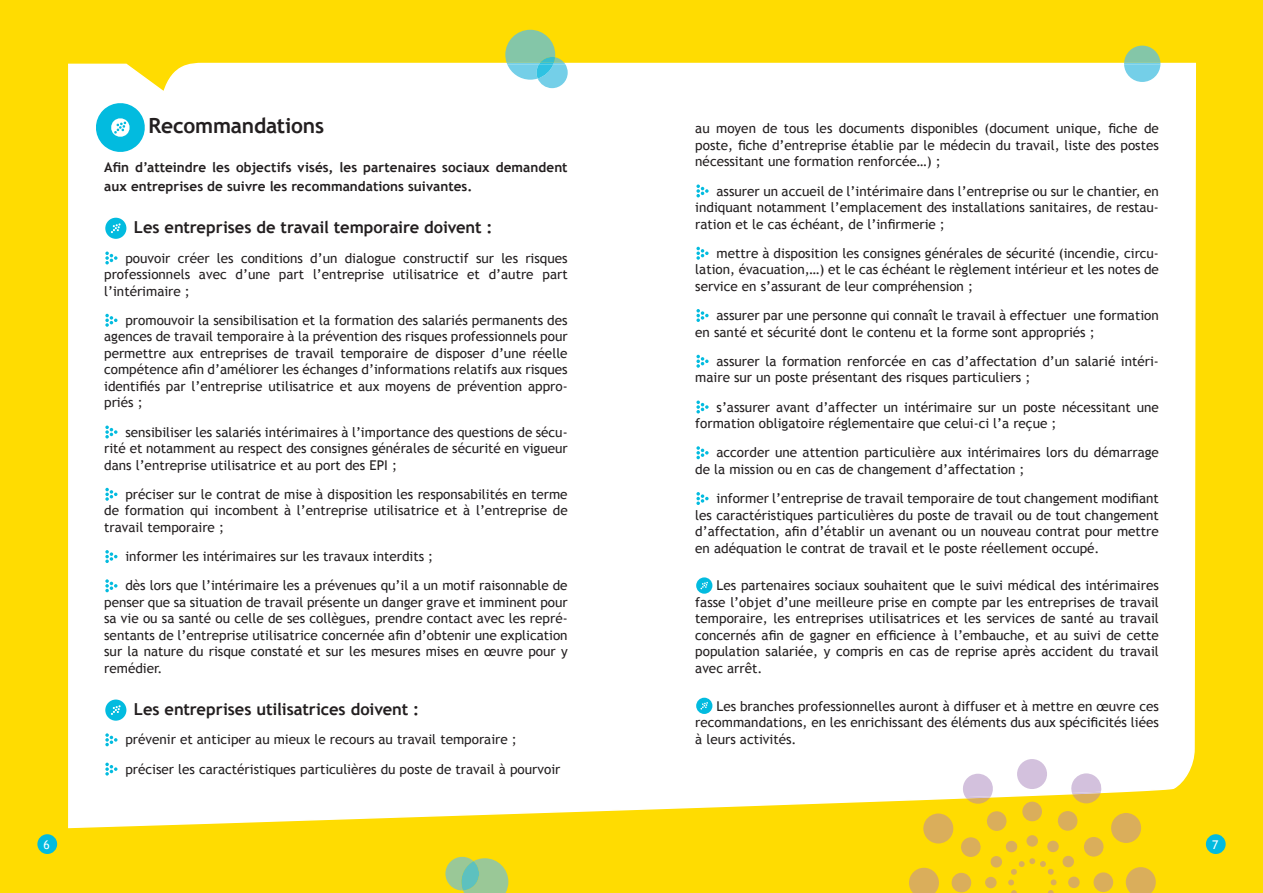
<style>
.page{position:relative;width:1263px;height:893px;background:#fff}
.page>*{position:absolute;margin:0;border:0;box-sizing:border-box;transform-origin:0 0}
.t1{font:700 21px "Trebuchet MS";letter-spacing:-.01em;color:#231f20}
.t2{font:700 16.5px "Trebuchet MS";letter-spacing:-.005em;color:#231f20}
.t3{font:13.5px/16.5px "Trebuchet MS";color:#231f20;text-align:justify}
.t4{font:700 13.5px/19.5px "Trebuchet MS";letter-spacing:.005em;color:#231f20}
.t5{font:12px "Trebuchet MS";color:#fff}
</style>
<div class="page">
<div style="left:0;top:0;width:631px;height:893px;background:#ffdc01"></div>
<div style="left:68px;top:63px;width:563px;height:765px;background:#fff"></div>
<svg style="left:96px;top:103px;width:49px;height:49px;background:#51d0e8"></svg>
<div style="left:105px;top:218px;width:21px;height:21px;background:#02bbdf;border-radius:50%"></div>
<svg style="left:111px;top:223px;width:10px;height:10px"></svg>
<svg style="left:105px;top:252px;width:12px;height:12px"></svg>
<svg style="left:105px;top:314px;width:12px;height:13px"></svg>
<svg style="left:105px;top:426px;width:12px;height:12px"></svg>
<svg style="left:105px;top:488px;width:12px;height:13px"></svg>
<svg style="left:105px;top:550px;width:12px;height:13px"></svg>
<svg style="left:105px;top:579px;width:12px;height:13px"></svg>
<div style="left:105px;top:699px;width:21px;height:22px;background:#02bbdf;border-radius:50%"></div>
<svg style="left:111px;top:705px;width:10px;height:10px"></svg>
<svg style="left:105px;top:733px;width:12px;height:13px"></svg>
<svg style="left:105px;top:763px;width:12px;height:13px"></svg>
<svg style="left:505px;top:30px;width:63px;height:58px"></svg>
<div style="left:37px;top:834px;width:20px;height:20px;background:#02bbdf;border-radius:50%"></div>
<svg style="left:445px;top:857px;width:63px;height:36px;background:#a1ca83"></svg>
<div style="left:631px;top:0;width:632px;height:893px;background:#ffdc01"></div>
<div style="left:631px;top:63px;width:565px;height:748px;background:#fff"></div>
<svg style="left:696px;top:184px;width:13px;height:13px"></svg>
<svg style="left:696px;top:247px;width:13px;height:13px"></svg>
<svg style="left:696px;top:309px;width:13px;height:13px"></svg>
<svg style="left:696px;top:355px;width:13px;height:13px"></svg>
<svg style="left:696px;top:401px;width:13px;height:12px"></svg>
<svg style="left:696px;top:446px;width:13px;height:13px"></svg>
<svg style="left:696px;top:492px;width:13px;height:13px"></svg>
<svg style="left:696px;top:577px;width:16px;height:17px"></svg>
<svg style="left:700px;top:582px;width:8px;height:7px"></svg>
<div style="left:696px;top:698px;width:16px;height:16px;background:#02bbdf;border-radius:50%"></div>
<svg style="left:700px;top:702px;width:8px;height:8px"></svg>
<div style="left:1206px;top:834px;width:20px;height:20px;background:#02bbdf;border-radius:50%"></div>
<div style="left:1017px;top:759px;width:30px;height:30px;background:#d3c1dd;border-radius:50%"></div>
<svg style="left:909px;top:773px;width:247px;height:120px"></svg>
<svg style="left:1124px;top:46px;width:36px;height:36px"></svg>
<p class="t5" style="left:44px;top:837px;width:8px">6</p>
<h1 class="t1" style="left:149px;top:113px;width:177px">Recommandations</h1>
<p class="t3" style="left:695px;top:120px;width:465px">au moyen de tous les documents disponibles (document unique, fiche de poste, fiche d’entreprise établie par le médecin du travail, liste des postes nécessitant une formation renforcée…) ;</p>
<p class="t3" style="left:695px;top:183px;width:465px;text-indent:21px">assurer un accueil de l’intérimaire dans l’entreprise ou sur le chantier, en indiquant notamment l’emplacement des installations sanitaires, de restau&shy;ration et le cas échéant, de l’infirmerie ;</p>
<p class="t3" style="left:695px;top:245px;width:465px;text-indent:21px">mettre à disposition les consignes générales de sécurité (incendie, circu&shy;lation, évacuation,…) et le cas échéant le règlement intérieur et les notes de service en s’assurant de leur compréhension ;</p>
<p class="t3" style="left:695px;top:307px;width:465px;text-indent:21px">assurer par une personne qui connaît le travail à effectuer une formation en santé et sécurité dont le contenu et la forme sont appropriés ;</p>
<p class="t3" style="left:695px;top:353px;width:465px;text-indent:21px">assurer la formation renforcée en cas d’affectation d’un salarié intéri&shy;maire sur un poste présentant des risques particuliers ;</p>
<p class="t3" style="left:695px;top:399px;width:465px;text-indent:21px">s’assurer avant d’affecter un intérimaire sur un poste nécessitant une formation obligatoire réglementaire que celui-ci l’a reçue ;</p>
<p class="t3" style="left:695px;top:444px;width:465px;text-indent:21px">accorder une attention particulière aux intérimaires lors du démarrage de la mission ou en cas de changement d’affectation ;</p>
<p class="t3" style="left:695px;top:490px;width:465px;text-indent:21px">informer l’entreprise de travail temporaire de tout changement modifiant les caractéristiques particulières du poste de travail ou de tout changement d’affectation, afin d’établir un avenant ou un nouveau contrat pour mettre en adéquation le contrat de travail et le poste réellement occupé.</p>
<p class="t3" style="left:695px;top:577px;width:465px;text-indent:21px">Les partenaires sociaux souhaitent que le suivi médical des intérimaires fasse l’objet d’une meilleure prise en compte par les entreprises de travail temporaire, les entreprises utilisatrices et les services de santé au travail concernés afin de gagner en efficience à l’embauche, et au suivi de cette population salariée, y compris en cas de reprise après accident du travail avec arrêt.</p>
<p class="t3" style="left:695px;top:698px;width:465px;text-indent:21px">Les branches professionnelles auront à diffuser et à mettre en œuvre ces recommandations, en les enrichissant des éléments dus aux spécificités liées à leurs activités.</p>
<p class="t4" style="left:104px;top:157px;width:465px">Afin d’atteindre les objectifs visés, les partenaires sociaux demandent aux entreprises de suivre les recommandations suivantes.</p>
<p class="t2" style="left:134px;top:217px;width:360px">Les entreprises de travail temporaire doivent :</p>
<p class="t3" style="left:104px;top:250px;width:465px;text-indent:21px">pouvoir créer les conditions d’un dialogue constructif sur les risques professionnels avec d’une part l’entreprise utilisatrice et d’autre part l’intérimaire ;</p>
<p class="t3" style="left:104px;top:312px;width:465px;text-indent:21px">promouvoir la sensibilisation et la formation des salariés permanents des agences de travail temporaire à la prévention des risques professionnels pour permettre aux entreprises de travail temporaire de disposer d’une réelle compétence afin d’améliorer les échanges d’informations relatifs aux risques identifiés par l’entreprise utilisatrice et aux moyens de prévention appro&shy;priés ;</p>
<p class="t3" style="left:104px;top:424px;width:465px;text-indent:21px">sensibiliser les salariés intérimaires à l’importance des questions de sécu&shy;rité et notamment au respect des consignes générales de sécurité en vigueur dans l’entreprise utilisatrice et au port des EPI ;</p>
<p class="t3" style="left:104px;top:486px;width:465px;text-indent:21px">préciser sur le contrat de mise à disposition les responsabilités en terme de formation qui incombent à l’entreprise utilisatrice et à l’entreprise de travail temporaire ;</p>
<p class="t3" style="left:125px;top:542px;width:444px;line-height:29.2px">informer les intérimaires sur les travaux interdits ;<br>dès lors que l’intérimaire les a prévenues qu’il a un motif raisonnable de</p>
<p class="t3" style="left:104px;top:594px;width:465px">penser que sa situation de travail présente un danger grave et imminent pour sa vie ou sa santé ou celle de ses collègues, prendre contact avec les repré&shy;sentants de l’entreprise utilisatrice concernée afin d’obtenir une explication sur la nature du risque constaté et sur les mesures mises en œuvre pour y remédier.</p>
<p class="t2" style="left:134px;top:699px;width:287px">Les entreprises utilisatrices doivent :</p>
<p class="t3" style="left:125px;top:725px;width:436px;line-height:29.2px">prévenir et anticiper au mieux le recours au travail temporaire ; préciser les caractéristiques particulières du poste de travail à pourvoir</p>
<p class="t5" style="left:1212px;top:837px;width:8px">7</p>
</div>
